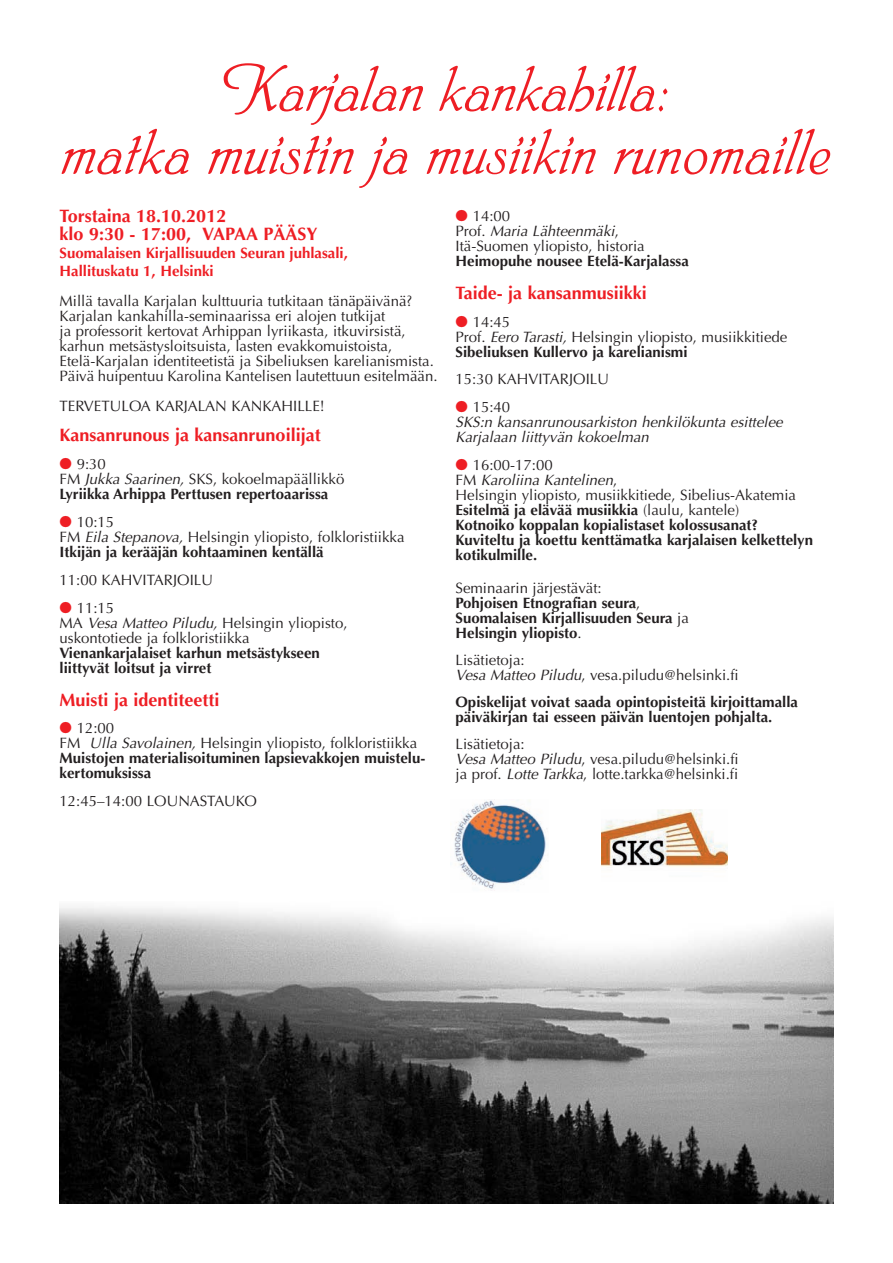
<style>
.page{position:relative;width:893px;height:1263px;background:#fff}
.page>*{position:absolute;margin:0;border:0;box-sizing:border-box;transform-origin:0 0}
.t1{font:italic 63px/63px "Phyllis";letter-spacing:.01em;color:#ee1e24;text-align:center}
.t2{font:700 18px/18px "Optima";color:#ee1e24}
.t3{font:15px/15px "Optima";color:#231f20}
.t4{font:700 15px/15px "Optima";color:#231f20}
.t5{font:italic 15px/15px "Optima";color:#231f20}
.t6{font:700 15px/18px "Optima";color:#ee1e24}
.s1{color:#ee1e24}
.s2{font-weight:400}
.s3{font-weight:400;font-style:italic}
.s4{font-style:italic}
.s5{font-weight:700}
.s6{font-style:normal}
</style>
<div class="page">
<img style="left:60px;top:906px;width:773px;height:297px">
<img style="left:454px;top:799px;width:92px;height:90px">
<img style="left:601px;top:810px;width:127px;height:57px">
<h1 class="t1" style="left:61px;top:57px;width:771px">Karjalan kankahilla:<br>matka muistin ja musiikin runomaille</h1>
<p class="t2" style="left:60px;top:209px;width:260px">Torstaina 18.10.2012<br>klo 9:30 - 17:00, VAPAA PÄÄSY</p>
<p class="t6" style="left:60px;top:246px;width:290px">Suomalaisen Kirjallisuuden Seuran juhlasali,<br>Hallituskatu 1, Helsinki</p>
<p class="t3" style="left:60px;top:295px;width:380px">Millä tavalla Karjalan kulttuuria tutkitaan tänäpäivänä?<br>Karjalan kankahilla-seminaarissa eri alojen tutkijat<br>ja professorit kertovat Arhippan lyriikasta, itkuvirsistä, karhun metsästysloitsuista, lasten evakkomuistoista, Etelä-Karjalan identiteetistä ja Sibeliuksen karelianismista.<br>Päivä huipentuu Karolina Kantelisen lautettuun esitelmään.</p>
<p class="t3" style="left:60px;top:400px;width:267px">TERVETULOA KARJALAN KANKAHILLE!</p>
<p class="t2" style="left:60px;top:428px;width:263px">Kansanrunous ja kansanrunoilijat</p>
<p class="t4" style="left:60px;top:458px;width:286px"><span class="s1">●</span> <span class="s2">9:30<br>FM</span> <span class="s3">Jukka Saarinen,</span> <span class="s2">SKS, kokoelmapäällikkö<br></span>Lyriikka Arhippa Perttusen repertoaarissa</p>
<p class="t3" style="left:60px;top:516px;width:347px"><span class="s1">●</span> 10:15<br>FM <span class="s4">Eila Stepanova,</span> Helsingin yliopisto, folkloristiikka<br><span class="s5">Itkijän ja kerääjän kohtaaminen kentällä</span></p>
<p class="t3" style="left:60px;top:574px;width:155px">11:00 KAHVITARJOILU</p>
<p class="t3" style="left:60px;top:601px;width:290px"><span class="s1">●</span> 11:15<br>MA <span class="s4">Vesa Matteo Piludu,</span> Helsingin yliopisto, uskontotiede ja folkloristiikka</p>
<p class="t4" style="left:60px;top:646px;width:262px">Vienankarjalaiset karhun metsästykseen liittyvät loitsut ja virret</p>
<p class="t2" style="left:60px;top:692px;width:162px">Muisti ja identiteetti</p>
<p class="t4" style="left:60px;top:722px;width:367px"><span class="s1">●</span> <span class="s2">12:00<br>FM</span> <span class="s3">Ulla Savolainen,</span> <span class="s2">Helsingin yliopisto, folkloristiikka </span>Muistojen materialisoituminen lapsievakkojen muistelu&shy;kertomuksissa</p>
<p class="t3" style="left:60px;top:795px;width:199px">12:45–14:00 LOUNASTAUKO</p>
<p class="t3" style="left:455px;top:210px;width:191px"><span class="s1">●</span> 14:00<br>Prof. <span class="s4">Maria Lähteenmäki</span>,<br>Itä-Suomen yliopisto, historia</p>
<p class="t4" style="left:455px;top:255px;width:235px">Heimopuhe nousee Etelä-Karjalassa</p>
<p class="t2" style="left:455px;top:286px;width:193px">Taide- ja kansanmusiikki</p>
<p class="t3" style="left:455px;top:315px;width:333px"><span class="s1">●</span> 14:45<br>Prof. <span class="s4">Eero Tarasti,</span> Helsingin yliopisto, musiikkitiede<br><span class="s5">Sibeliuksen Kullervo ja karelianismi</span></p>
<p class="t3" style="left:455px;top:373px;width:155px">15:30 KAHVITARJOILU</p>
<p class="t5" style="left:455px;top:401px;width:329px"><span class="s1">●</span> <span class="s6">15:40<br></span>SKS:n kansanrunousarkiston henkilökunta esittelee<br>Karjalaan liittyvän kokoelman</p>
<p class="t4" style="left:455px;top:459px;width:359px"><span class="s1">●</span> <span class="s2">16:00-17:00<br>FM</span> <span class="s3">Karoliina Kantelinen</span><span class="s2">,<br>Helsingin yliopisto, musiikkitiede, Sibelius-Akatemia </span>Esitelmä ja elävää musiikkia <span class="s2">(laulu, kantele)<br></span>Kotnoiko koppalan kopialistaset kolossusanat?<br>Kuviteltu ja koettu kenttämatka karjalaisen kelkettelyn kotikulmille.</p>
<p class="t4" style="left:455px;top:582px;width:235px"><span class="s2">Seminaarin järjestävät:<br></span>Pohjoisen Etnografian seura<span class="s2">,<br></span>Suomalaisen Kirjallisuuden Seura <span class="s2">ja<br></span>Helsingin yliopisto<span class="s2">.</span></p>
<p class="t3" style="left:455px;top:654px;width:285px">Lisätietoja:<br><span class="s4">Vesa Matteo Piludu</span>, vesa.piludu@helsinki.fi</p>
<p class="t4" style="left:455px;top:696px;width:344px">Opiskelijat voivat saada opintopisteitä kirjoittamalla päiväkirjan tai esseen päivän luentojen pohjalta.</p>
<p class="t3" style="left:455px;top:738px;width:285px">Lisätietoja:<br><span class="s4">Vesa Matteo Piludu</span>, vesa.piludu@helsinki.fi ja prof. <span class="s4">Lotte Tarkka</span>, lotte.tarkka@helsinki.fi</p>
</div>
